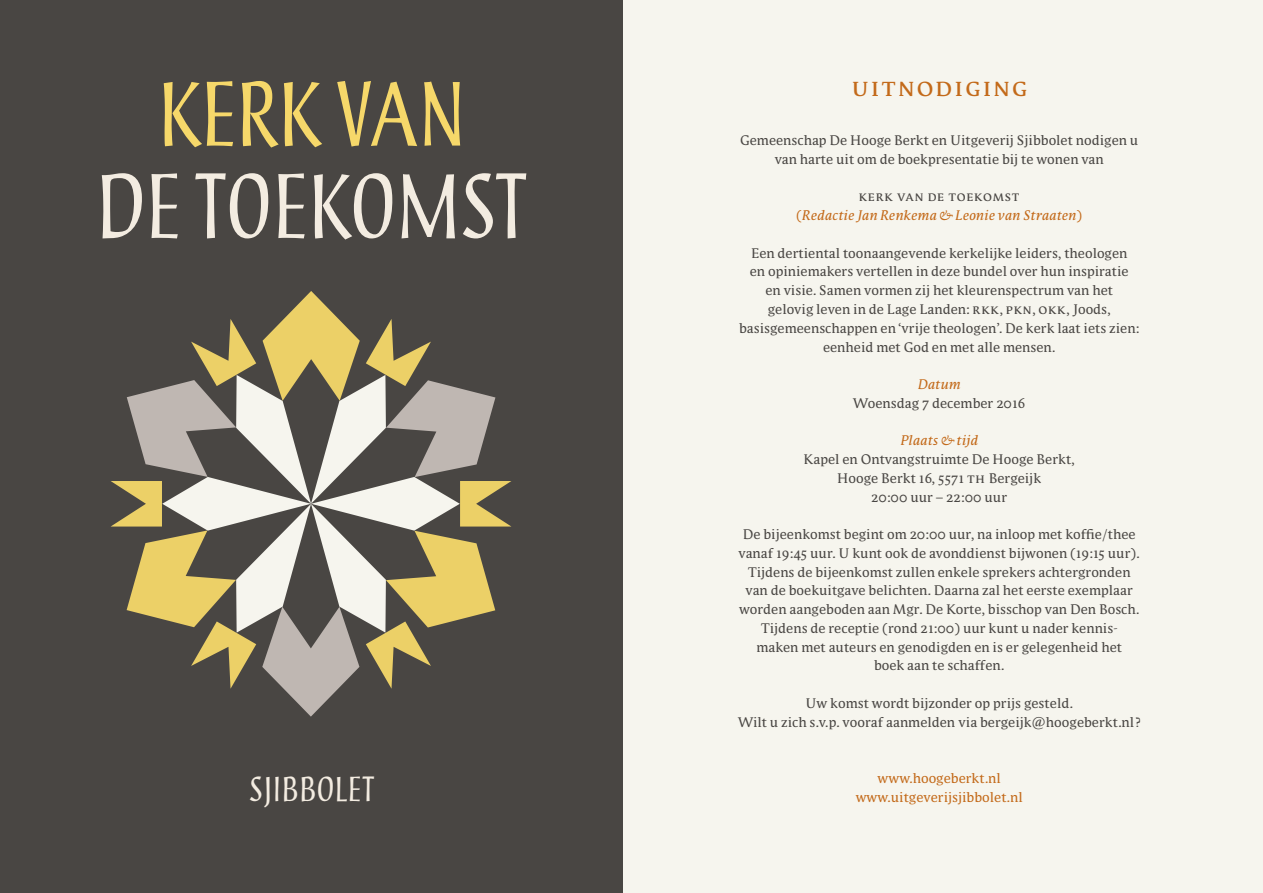
<style>
.page{position:relative;width:1263px;height:893px;background:#f6f5ee}
.page>*{position:absolute;margin:0;border:0;box-sizing:border-box;transform-origin:0 0}
.t1{font:90.75px "Balduina Libre";color:#f3ece1}
.t2{font:90.75px "Balduina Libre";color:#f6d86a}
.t3{font:34.5px "Balduina Libre";letter-spacing:.02em;color:#f3ece1}
.t4{font:24px "Parable OT";letter-spacing:.09em;color:#c36a1a}
.t5{font:12.75px/18.8px "Parable OT";color:#494643;text-align:center}
.t6{font:italic 12.75px/18.8px "Parable OT";color:#c36a1a;text-align:center}
.t7{font:12.75px/18.8px "Parable OT";color:#c36a1a;text-align:center}
.s1{font-style:normal;color:#494643}
.s2{font-style:normal}
</style>
<div class="page">
<div style="left:0;top:0;width:623px;height:893px;background:#494643"></div>
<svg style="left:111px;top:291px;width:400px;height:426px"></svg>
<h1 class="t2" style="left:159px;top:65px;width:311px">KERK VAN</h1>
<h1 class="t1" style="left:96px;top:157px;width:436px">DE TOEKOMST</h1>
<h2 class="t3" style="left:250px;top:770px;width:127px">SJIBBOLET</h2>
<h3 class="t4" style="left:852px;top:71px;width:177px">uitnodiging</h3>
<p class="t5" style="left:740px;top:131px;width:400px">Gemeenschap De Hooge Berkt en Uitgeverij Sjibbolet nodigen u van harte uit om de boekpresentatie bij te wonen van</p>
<p class="t6" style="left:796px;top:187px;width:288px"><span class="s1">kerk van de toekomst<br></span><span class="s2">(</span>Redactie Jan Renkema &amp; Leonie van Straaten<span class="s2">)</span></p>
<p class="t5" style="left:739px;top:243px;width:402px">Een dertiental toonaangevende kerkelijke leiders, theologen<br>en opiniemakers vertellen in deze bundel over hun inspiratie<br>en visie. Samen vormen zij het kleurenspectrum van het<br>gelovig leven in de Lage Landen: rkk, pkn, okk, Joods, basisgemeenschappen en ‘vrije theologen’. De kerk laat iets zien: eenheid met God en met alle mensen.</p>
<p class="t6" style="left:918px;top:375px;width:44px">Datum</p>
<p class="t5" style="left:853px;top:393px;width:174px">Woensdag 7 december 2016</p>
<p class="t6" style="left:900px;top:431px;width:79px">Plaats &amp; tijd</p>
<p class="t5" style="left:804px;top:450px;width:273px">Kapel en Ontvangstruimte De Hooge Berkt,<br>Hooge Berkt 16, 5571 th Bergeijk<br>20:00 uur – 22:00 uur</p>
<p class="t5" style="left:739px;top:525px;width:403px">De bijeenkomst begint om 20:00 uur, na inloop met koffie/thee vanaf 19:45 uur. U kunt ook de avonddienst bijwonen (19:15 uur).<br>Tijdens de bijeenkomst zullen enkele sprekers achtergronden van de boekuitgave belichten. Daarna zal het eerste exemplaar worden aangeboden aan Mgr. De Korte, bisschop van Den Bosch.<br>Tijdens de receptie (rond 21:00) uur kunt u nader kennis&shy;maken met auteurs en genodigden en is er gelegenheid het<br>boek aan te schaffen.</p>
<p class="t5" style="left:738px;top:693px;width:404px">Uw komst wordt bijzonder op prijs gesteld.<br>Wilt u zich s.v.p. vooraf aanmelden via bergeijk@hoogeberkt.nl?</p>
<p class="t7" style="left:856px;top:768px;width:169px">www.hoogeberkt.nl www.uitgeverijsjibbolet.nl</p>
</div>
